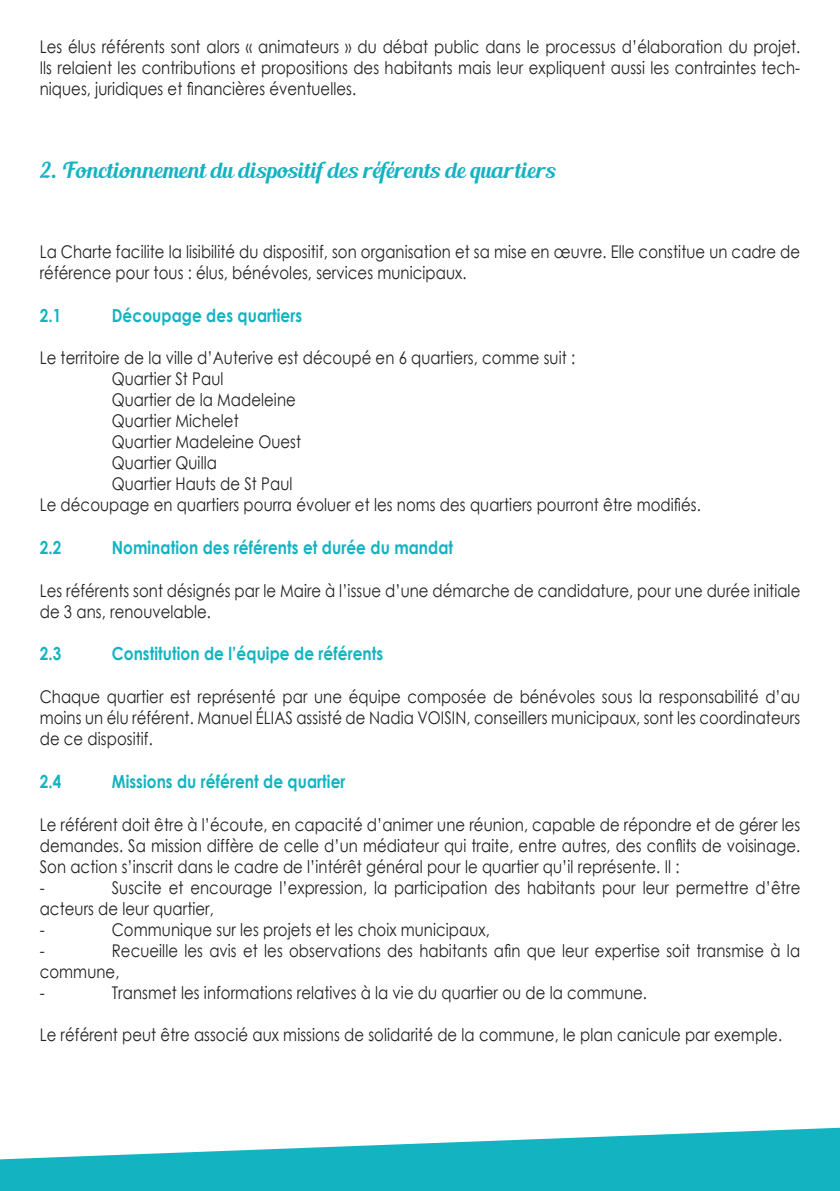
<style>
.page{position:relative;width:840px;height:1191px;background:#fff}
.page>*{position:absolute;margin:0;border:0;box-sizing:border-box;transform-origin:0 0}
.t1{font:21.8px "Blenda Script";letter-spacing:.01em;color:#13b3c1}
.t2{font:700 18px "Century Gothic";letter-spacing:.005em;color:#13b3c1;scale:.85 1}
.t3{font:17.4px/21px "Century Gothic";letter-spacing:.005em;color:#231f20;scale:.85 1}
</style>
<div class="page">
<svg style="left:0;top:1127px;width:839px;height:64px;fill:#13b3c1"></svg>
<p class="t3" style="left:40px;top:36px;width:895px;text-align:justify">Les élus référents sont alors « animateurs » du débat public dans le processus d’élaboration du projet.<br>Ils relaient les contributions et propositions des habitants mais leur expliquent aussi les contraintes tech&shy;niques, juridiques et financières éventuelles.</p>
<p class="t1" style="left:40px;top:157px;width:516px">2. Fonctionnement du dispositif des référents de quartiers</p>
<p class="t3" style="left:40px;top:241px;width:895px">La Charte facilite la lisibilité du dispositif, son organisation et sa mise en œuvre. Elle constitue un cadre de référence pour tous : élus, bénévoles, services municipaux.</p>
<p class="t2" style="left:40px;top:301px;width:27px">2.1</p>
<p class="t2" style="left:112px;top:301px;width:225px">Découpage des quartiers</p>
<p class="t3" style="left:40px;top:347px;width:631px">Le territoire de la ville d’Auterive est découpé en 6 quartiers, comme suit :</p>
<p class="t3" style="left:112px;top:368px;width:133px">Quartier St Paul</p>
<p class="t3" style="left:112px;top:389px;width:218px">Quartier de la Madeleine</p>
<p class="t3" style="left:112px;top:410px;width:151px">Quartier Michelet</p>
<p class="t3" style="left:112px;top:431px;width:224px">Quartier Madeleine Ouest</p>
<p class="t3" style="left:112px;top:452px;width:125px">Quartier Quilla</p>
<p class="t3" style="left:112px;top:473px;width:214px">Quartier Hauts de St Paul</p>
<p class="t3" style="left:40px;top:494px;width:778px">Le découpage en quartiers pourra évoluer et les noms des quartiers pourront être modifiés.</p>
<p class="t2" style="left:40px;top:534px;width:27px">2.2</p>
<p class="t2" style="left:112px;top:534px;width:403px">Nomination des référents et durée du mandat</p>
<p class="t3" style="left:40px;top:579px;width:895px">Les référents sont désignés par le Maire à l’issue d’une démarche de candidature, pour une durée initiale de 3 ans, renouvelable.</p>
<p class="t2" style="left:40px;top:640px;width:27px">2.3</p>
<p class="t2" style="left:112px;top:640px;width:320px">Constitution de l’équipe de référents</p>
<p class="t3" style="left:40px;top:685px;width:895px;text-align:justify">Chaque quartier est représenté par une équipe composée de bénévoles sous la responsabilité d’au moins un élu référent. Manuel ÉLIAS assisté de Nadia VOISIN, conseillers municipaux, sont les coordinateurs de ce dispositif.</p>
<p class="t2" style="left:40px;top:768px;width:27px">2.4</p>
<p class="t2" style="left:112px;top:768px;width:276px">Missions du référent de quartier</p>
<p class="t3" style="left:40px;top:813px;width:895px;text-align:justify">Le référent doit être à l’écoute, en capacité d’animer une réunion, capable de répondre et de gérer les demandes. Sa mission diffère de celle d’un médiateur qui traite, entre autres, des conflits de voisinage.<br>Son action s’inscrit dans le cadre de l’intérêt général pour le quartier qu’il représente. Il :</p>
<p class="t3" style="left:40px;top:876px;width:7px">-</p>
<p class="t3" style="left:40px;top:876px;width:895px;text-indent:72px">Suscite et encourage l’expression, la participation des habitants pour leur permettre d’être acteurs de leur quartier,</p>
<p class="t3" style="left:40px;top:918px;width:7px">-</p>
<p class="t3" style="left:112px;top:918px;width:446px">Communique sur les projets et les choix municipaux,</p>
<p class="t3" style="left:40px;top:939px;width:7px">-</p>
<p class="t3" style="left:40px;top:939px;width:895px;text-indent:72px">Recueille les avis et les observations des habitants afin que leur expertise soit transmise à la commune,</p>
<p class="t3" style="left:40px;top:981px;width:7px">-</p>
<p class="t3" style="left:112px;top:981px;width:630px">Transmet les informations relatives à la vie du quartier ou de la commune.</p>
<p class="t3" style="left:40px;top:1023px;width:874px">Le référent peut être associé aux missions de solidarité de la commune, le plan canicule par exemple.</p>
</div>
